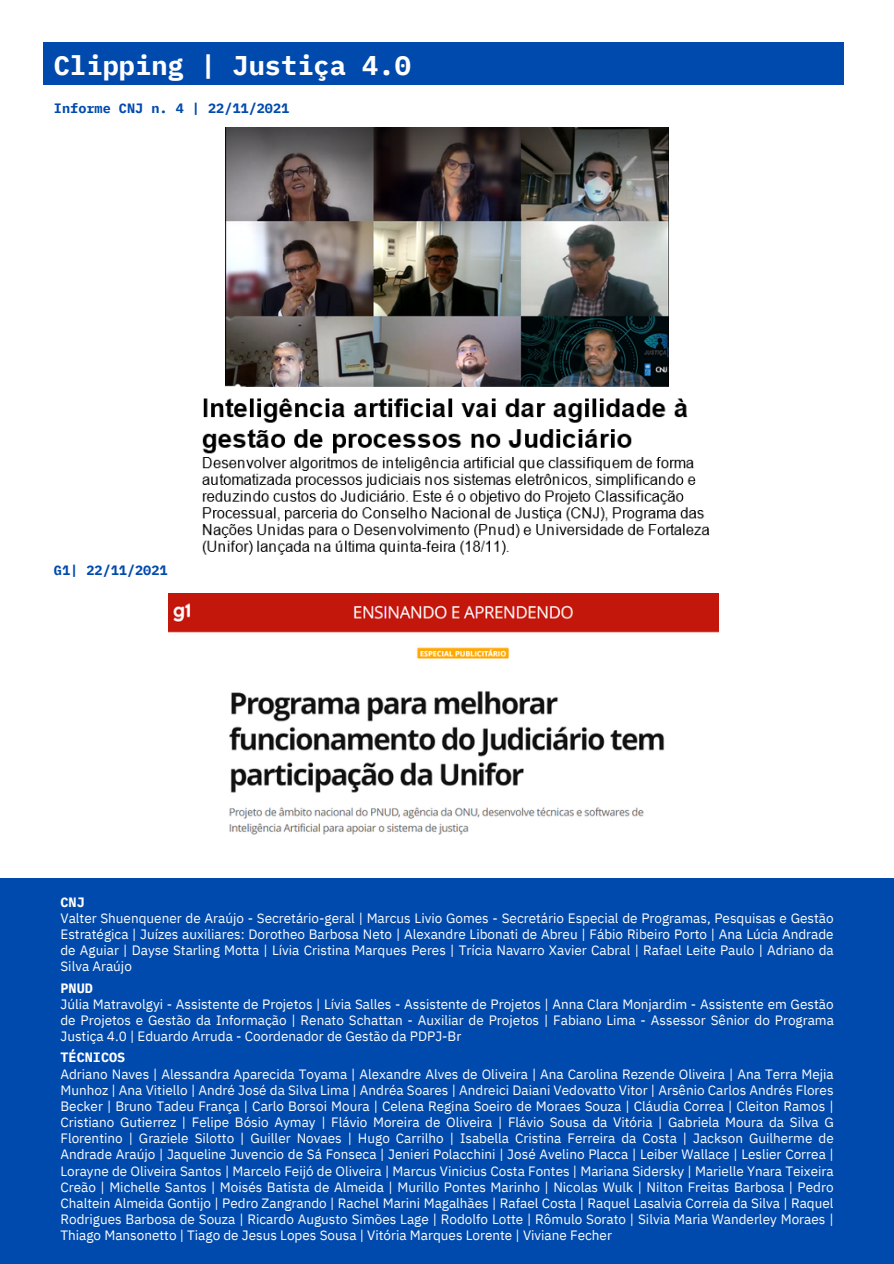
<style>
.page{position:relative;width:894px;height:1264px;background:#fff}
.page>*{position:absolute;margin:0;border:0;box-sizing:border-box;transform-origin:0 0}
.t1{font:700 27px "IBM Plex Mono";color:#fff}
.t2{font:13.5px/16.2px "IBM Plex Sans";color:#fff;text-align:justify}
.t3{font:700 13.5px "IBM Plex Mono";color:#004aad}
.t4{font:700 13.5px "IBM Plex Mono";color:#fff}
</style>
<div class="page">
<div style="left:0;top:878px;width:893px;height:385px;background:#004aad"></div>
<div style="left:43px;top:42px;width:800px;height:43px;background:#004aad"></div>
<img style="left:226px;top:128px;width:442px;height:259px">
<img style="left:202px;top:398px;width:508px;height:157px">
<img style="left:168px;top:593px;width:550px;height:242px">
<p class="t1" style="left:54px;top:47px;width:358px">Clipping | Justiça 4.0</p>
<p class="t3" style="left:54px;top:99px;width:237px">Informe CNJ n. 4 | 22/11/2021</p>
<p class="t3" style="left:54px;top:561px;width:115px">G1| 22/11/2021</p>
<p class="t4" style="left:60px;top:892px;width:26px">CNJ</p>
<p class="t2" style="left:60px;top:909px;width:774px">Valter Shuenquener de Araújo - Secretário-geral | Marcus Livio Gomes - Secretário Especial de Programas, Pesquisas e Gestão Estratégica | Juízes auxiliares: Dorotheo Barbosa Neto | Alexandre Libonati de Abreu | Fábio Ribeiro Porto | Ana Lúcia Andrade de Aguiar | Dayse Starling Motta | Lívia Cristina Marques Peres | Trícia Navarro Xavier Cabral | Rafael Leite Paulo | Adriano da Silva Araújo</p>
<p class="t4" style="left:60px;top:978px;width:34px">PNUD</p>
<p class="t2" style="left:60px;top:995px;width:774px">Júlia Matravolgyi - Assistente de Projetos | Lívia Salles - Assistente de Projetos | Anna Clara Monjardim - Assistente em Gestão de Projetos e Gestão da Informação | Renato Schattan - Auxiliar de Projetos | Fabiano Lima - Assessor Sênior do Programa Justiça 4.0 | Eduardo Arruda - Coordenador de Gestão da PDPJ-Br</p>
<p class="t4" style="left:60px;top:1048px;width:66px">TÉCNICOS</p>
<p class="t2" style="left:60px;top:1065px;width:774px">Adriano Naves | Alessandra Aparecida Toyama | Alexandre Alves de Oliveira | Ana Carolina Rezende Oliveira | Ana Terra Mejia Munhoz | Ana Vitiello | André José da Silva Lima | Andréa Soares | Andreici Daiani Vedovatto Vitor | Arsênio Carlos Andrés Flores Becker | Bruno Tadeu França | Carlo Borsoi Moura | Celena Regina Soeiro de Moraes Souza | Cláudia Correa | Cleiton Ramos | Cristiano Gutierrez | Felipe Bósio Aymay | Flávio Moreira de Oliveira | Flávio Sousa da Vitória | Gabriela Moura da Silva G Florentino | Graziele Silotto | Guiller Novaes | Hugo Carrilho | Isabella Cristina Ferreira da Costa | Jackson Guilherme de Andrade Araújo | Jaqueline Juvencio de Sá Fonseca | Jenieri Polacchini | José Avelino Placca | Leiber Wallace | Leslier Correa | Lorayne de Oliveira Santos | Marcelo Feijó de Oliveira | Marcus Vinicius Costa Fontes | Mariana Sidersky | Marielle Ynara Teixeira Creão | Michelle Santos | Moisés Batista de Almeida | Murillo Pontes Marinho | Nicolas Wulk | Nilton Freitas Barbosa | Pedro Chaltein Almeida Gontijo | Pedro Zangrando | Rachel Marini Magalhães | Rafael Costa | Raquel Lasalvia Correia da Silva | Raquel Rodrigues Barbosa de Souza | Ricardo Augusto Simões Lage | Rodolfo Lotte | Rômulo Sorato | Silvia Maria Wanderley Moraes | Thiago Mansonetto | Tiago de Jesus Lopes Sousa | Vitória Marques Lorente | Viviane Fecher</p>
</div>
